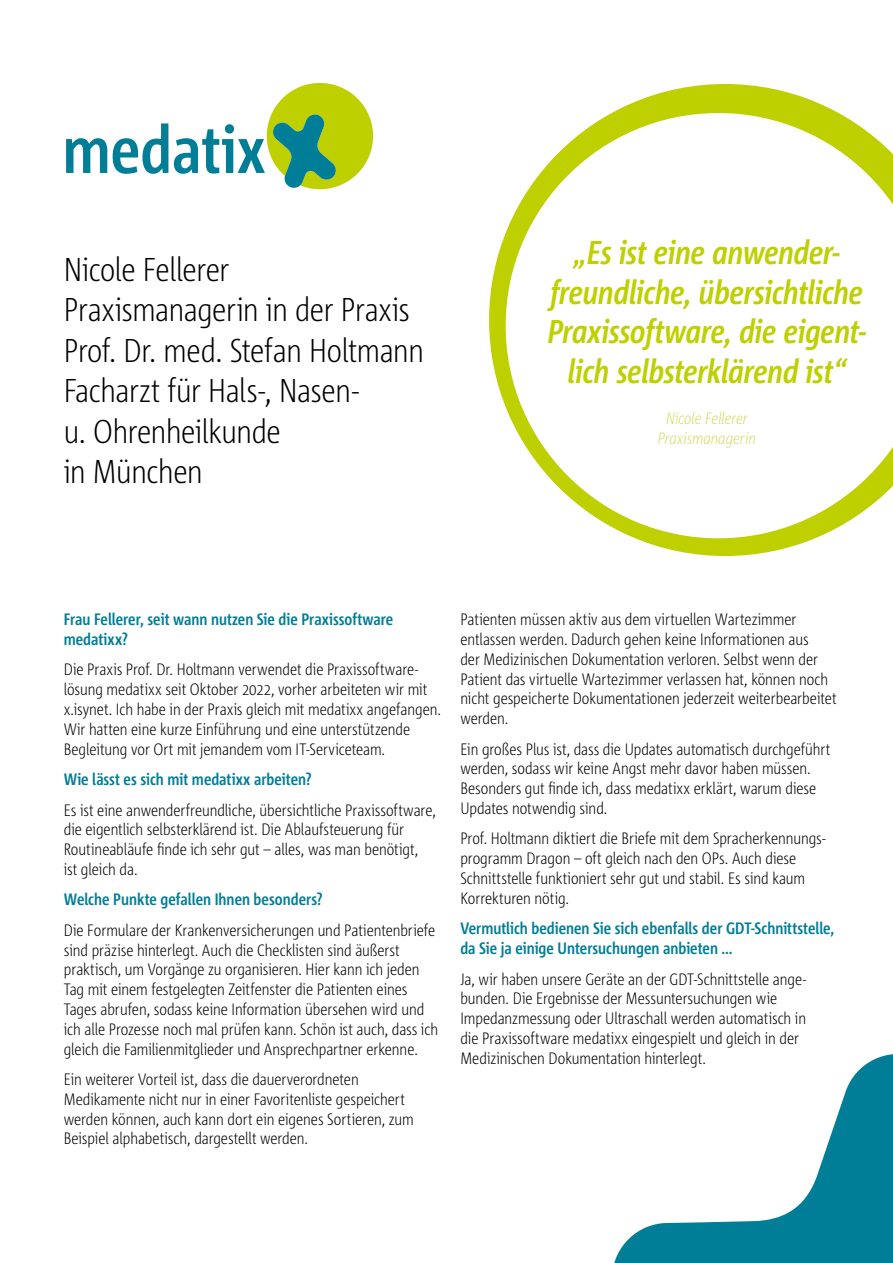
<style>
.page{position:relative;width:893px;height:1263px;background:#fff}
.page>*{position:absolute;margin:0;border:0;box-sizing:border-box;transform-origin:0 0}
.t1{font:300 33px/40.5px "Corpid E1 s Cd";letter-spacing:-.015em;color:#000}
.t2{font:italic 700 33px/39.6px "Corpid E1 s Cd";letter-spacing:-.01em;color:#bed000;text-align:center}
.t3{font:300 16.5px/19.8px "Corpid E1 s Cd";letter-spacing:-.005em;color:#000}
.t4{font:700 16.5px/19.8px "Corpid E1 s Cd";color:#007d97}
.t5{font:italic 300 16.5px/19.8px "Corpid E1 s Cd";letter-spacing:-.01em;color:#d4dd6a;text-align:center}
</style>
<div class="page">
<svg style="left:66px;top:138px;width:41px;height:35px"></svg>
<svg style="left:113px;top:123px;width:55px;height:51px"></svg>
<svg style="left:174px;top:83px;width:199px;height:106px"></svg>
<svg style="left:489px;top:84px;width:350px;height:472px"></svg>
<svg style="left:506px;top:113px;width:387px;height:425px"></svg>
<svg style="left:614px;top:1054px;width:279px;height:209px"></svg>
<h1 class="t1" style="left:64px;top:248px;width:362px">Nicole Fellerer<br>Praxismanagerin in der Praxis<br>Prof. Dr. med. Stefan Holtmann<br>Facharzt für Hals-, Nasen-<br>u. Ohrenheilkunde<br>in München</h1>
<h1 class="t2" style="left:548px;top:232px;width:320px">„Es ist eine anwender&shy;freundliche, übersichtliche<br>Praxissoftware, die eigent&shy;lich selbsterklärend ist“</h1>
<p class="t5" style="left:658px;top:408px;width:99px">Nicole Fellerer<br>Praxismanagerin</p>
<p class="t4" style="left:64px;top:609px;width:331px">Frau Fellerer, seit wann nutzen Sie die Praxissoftware medatixx?</p>
<p class="t3" style="left:64px;top:659px;width:379px">Die Praxis Prof. Dr. Holtmann verwendet die Praxissoftware&shy;lösung medatixx seit Oktober 2022, vorher arbeiteten wir mit x.isynet. Ich habe in der Praxis gleich mit medatixx angefangen.<br>Wir hatten eine kurze Einführung und eine unterstützende Begleitung vor Ort mit jemandem vom IT-Serviceteam.</p>
<p class="t4" style="left:64px;top:769px;width:250px">Wie lässt es sich mit medatixx arbeiten?</p>
<p class="t3" style="left:64px;top:799px;width:374px">Es ist eine anwenderfreundliche, übersichtliche Praxissoftware, die eigentlich selbsterklärend ist. Die Ablaufsteuerung für Routineabläufe finde ich sehr gut – alles, was man benötigt, ist gleich da.</p>
<p class="t4" style="left:64px;top:889px;width:261px">Welche Punkte gefallen Ihnen besonders?</p>
<p class="t3" style="left:64px;top:920px;width:376px">Die Formulare der Krankenversicherungen und Patientenbriefe sind präzise hinterlegt. Auch die Checklisten sind äußerst praktisch, um Vorgänge zu organisieren. Hier kann ich jeden Tag mit einem festgelegten Zeitfenster die Patienten eines Tages abrufen, sodass keine Information übersehen wird und ich alle Prozesse noch mal prüfen kann. Schön ist auch, dass ich gleich die Familienmitglieder und Ansprechpartner erkenne.</p>
<p class="t3" style="left:64px;top:1069px;width:352px">Ein weiterer Vorteil ist, dass die dauerverordneten Medikamente nicht nur in einer Favoritenliste gespeichert werden können, auch kann dort ein eigenes Sortieren, zum Beispiel alphabetisch, dargestellt werden.</p>
<p class="t3" style="left:460px;top:609px;width:378px">Patienten müssen aktiv aus dem virtuellen Wartezimmer entlassen werden. Dadurch gehen keine Informationen aus<br>der Medizinischen Dokumentation verloren. Selbst wenn der Patient das virtuelle Wartezimmer verlassen hat, können noch nicht gespeicherte Dokumentationen jederzeit weiterbearbeitet werden.</p>
<p class="t3" style="left:460px;top:738px;width:372px">Ein großes Plus ist, dass die Updates automatisch durchgeführt werden, sodass wir keine Angst mehr davor haben müssen.<br>Besonders gut finde ich, dass medatixx erklärt, warum diese Updates notwendig sind.</p>
<p class="t3" style="left:460px;top:828px;width:367px">Prof. Holtmann diktiert die Briefe mit dem Spracherkennungs&shy;programm Dragon – oft gleich nach den OPs. Auch diese Schnittstelle funktioniert sehr gut und stabil. Es sind kaum Korrekturen nötig.</p>
<p class="t4" style="left:460px;top:918px;width:375px">Vermutlich bedienen Sie sich ebenfalls der GDT-Schnittstelle, da Sie ja einige Untersuchungen anbieten ...</p>
<p class="t3" style="left:460px;top:968px;width:347px">Ja, wir haben unsere Geräte an der GDT-Schnittstelle ange&shy;bunden. Die Ergebnisse der Messuntersuchungen wie Impedanzmessung oder Ultraschall werden automatisch in die Praxissoftware medatixx eingespielt und gleich in der Medizinischen Dokumentation hinterlegt.</p>
</div>
